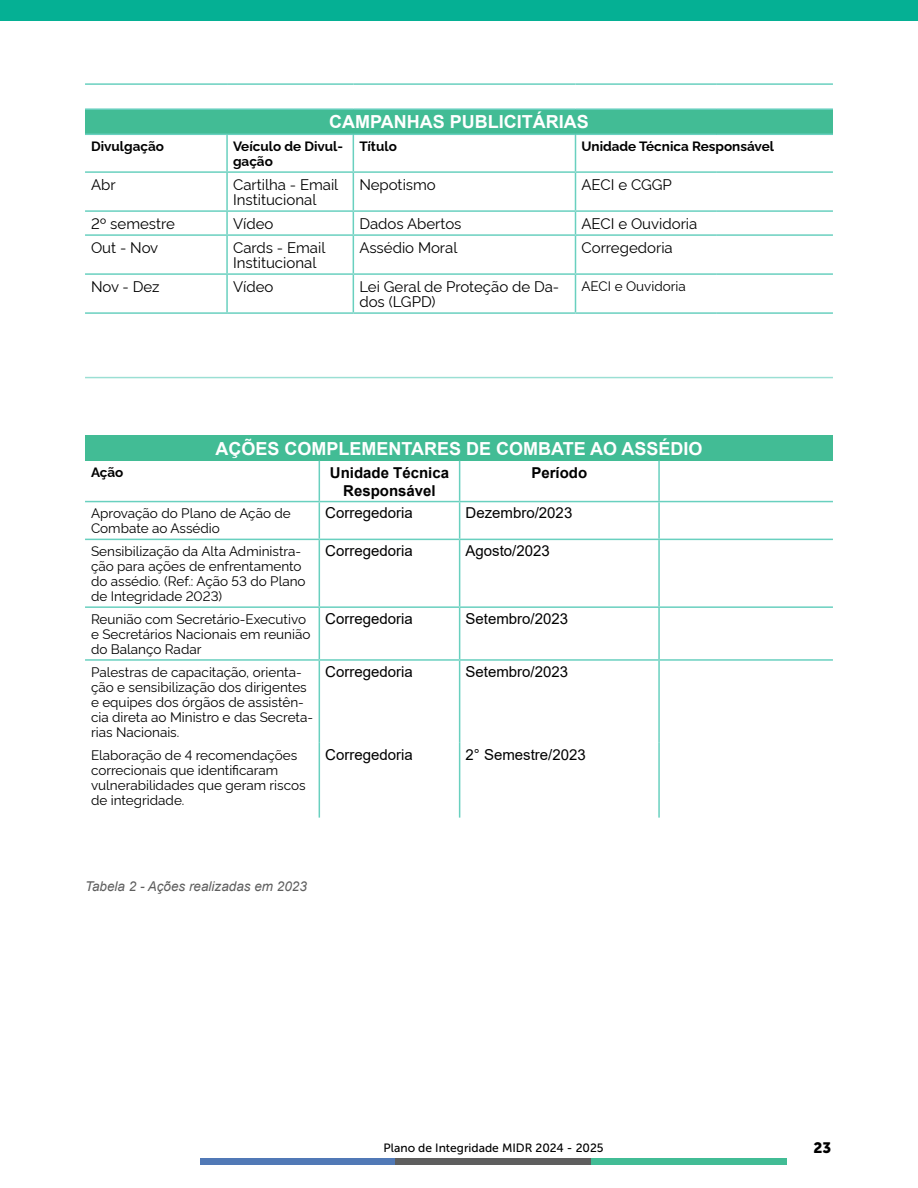
<style>
.page{position:relative;width:918px;height:1188px;background:#fff}
.page>*{position:absolute;margin:0;border:0;box-sizing:border-box;transform-origin:0 0}
.t1{font:700 18px "Arial";color:#fff}
.t2{font:15px/15px "Rawline";color:#000}
.t3{font:15px "Arial";color:#000}
.t4{font:700 15px/18px "Arial";color:#000;text-align:center}
.t5{font:15px "Museo Sans 900";color:#000}
.t6{font:13.5px/15px "Rawline";color:#000}
.t7{font:700 13.5px/15px "Rawline";color:#000}
.t8{font:italic 13.5px "Arial";color:#5e5e5e}
.t9{font:12px "Museo Sans 500";color:#000}
</style>
<div class="page">
<div style="left:200px;top:1158px;width:196px;height:7px;background:#5179b6"></div>
<div style="left:396px;top:1158px;width:195px;height:7px;background:#5e5e5e"></div>
<div style="left:591px;top:1158px;width:196px;height:7px;background:#42bc95"></div>
<div style="left:0;top:0;width:918px;height:21px;background:#05b094"></div>
<div style="left:85px;top:109px;width:748px;height:25px;background:#42bc95"></div>
<hr style="left:85px;top:83px;width:142px;height:2px;background:#69d0bf">
<hr style="left:227px;top:83px;width:126px;height:2px;background:#69d0bf">
<hr style="left:353px;top:83px;width:223px;height:2px;background:#69d0bf">
<hr style="left:576px;top:83px;width:141px;height:2px;background:#69d0bf">
<hr style="left:717px;top:83px;width:116px;height:2px;background:#69d0bf">
<hr style="left:226px;top:135px;width:2px;height:36px;background:#69d0bf">
<hr style="left:353px;top:135px;width:1px;height:36px;background:#69d0bf">
<hr style="left:575px;top:135px;width:1px;height:36px;background:#69d0bf">
<hr style="left:85px;top:171px;width:142px;height:2px;background:#69d0bf">
<hr style="left:227px;top:171px;width:126px;height:2px;background:#69d0bf">
<hr style="left:226px;top:173px;width:2px;height:37px;background:#69d0bf">
<hr style="left:353px;top:171px;width:223px;height:2px;background:#69d0bf">
<hr style="left:353px;top:173px;width:1px;height:37px;background:#69d0bf">
<hr style="left:576px;top:171px;width:141px;height:2px;background:#69d0bf">
<hr style="left:575px;top:173px;width:1px;height:37px;background:#69d0bf">
<hr style="left:717px;top:171px;width:116px;height:2px;background:#69d0bf">
<hr style="left:85px;top:210px;width:142px;height:2px;background:#69d0bf">
<hr style="left:227px;top:210px;width:126px;height:2px;background:#69d0bf">
<hr style="left:226px;top:212px;width:2px;height:22px;background:#69d0bf">
<hr style="left:353px;top:210px;width:223px;height:2px;background:#69d0bf">
<svg style="left:353px;top:212px;width:1px;height:22px"></svg>
<hr style="left:576px;top:210px;width:141px;height:2px;background:#69d0bf">
<svg style="left:575px;top:212px;width:1px;height:22px"></svg>
<hr style="left:717px;top:210px;width:116px;height:2px;background:#69d0bf">
<hr style="left:85px;top:234px;width:142px;height:2px;background:#69d0bf">
<hr style="left:227px;top:234px;width:126px;height:2px;background:#69d0bf">
<hr style="left:226px;top:236px;width:2px;height:37px;background:#69d0bf">
<hr style="left:353px;top:234px;width:223px;height:2px;background:#69d0bf">
<hr style="left:353px;top:236px;width:1px;height:37px;background:#69d0bf">
<hr style="left:576px;top:234px;width:141px;height:2px;background:#69d0bf">
<hr style="left:575px;top:236px;width:1px;height:37px;background:#69d0bf">
<hr style="left:717px;top:234px;width:116px;height:2px;background:#69d0bf">
<hr style="left:85px;top:273px;width:142px;height:2px;background:#69d0bf">
<hr style="left:227px;top:273px;width:126px;height:2px;background:#69d0bf">
<hr style="left:226px;top:275px;width:2px;height:37px;background:#69d0bf">
<hr style="left:353px;top:273px;width:223px;height:2px;background:#69d0bf">
<hr style="left:353px;top:275px;width:1px;height:37px;background:#69d0bf">
<hr style="left:576px;top:273px;width:141px;height:2px;background:#69d0bf">
<hr style="left:575px;top:275px;width:1px;height:37px;background:#69d0bf">
<hr style="left:717px;top:273px;width:116px;height:2px;background:#69d0bf">
<hr style="left:85px;top:312px;width:142px;height:2px;background:#69d0bf">
<hr style="left:227px;top:312px;width:126px;height:2px;background:#69d0bf">
<hr style="left:353px;top:312px;width:223px;height:2px;background:#69d0bf">
<hr style="left:576px;top:312px;width:141px;height:2px;background:#69d0bf">
<hr style="left:717px;top:312px;width:116px;height:2px;background:#69d0bf">
<hr style="left:85px;top:108px;width:142px;height:2px;background:#69d0bf">
<hr style="left:227px;top:108px;width:126px;height:2px;background:#69d0bf">
<hr style="left:353px;top:108px;width:223px;height:2px;background:#69d0bf">
<hr style="left:576px;top:108px;width:141px;height:2px;background:#69d0bf">
<hr style="left:717px;top:108px;width:116px;height:2px;background:#69d0bf">
<hr style="left:85px;top:134px;width:142px;height:1px;background:#69d0bf">
<hr style="left:227px;top:134px;width:126px;height:1px;background:#69d0bf">
<hr style="left:353px;top:134px;width:223px;height:1px;background:#69d0bf">
<hr style="left:576px;top:134px;width:141px;height:1px;background:#69d0bf">
<hr style="left:717px;top:134px;width:116px;height:1px;background:#69d0bf">
<div style="left:85px;top:436px;width:748px;height:25px;background:#42bc95"></div>
<hr style="left:319px;top:461px;width:1px;height:40px;background:#69d0bf">
<hr style="left:459px;top:461px;width:1px;height:40px;background:#69d0bf">
<hr style="left:658px;top:461px;width:2px;height:40px;background:#69d0bf">
<hr style="left:85px;top:501px;width:234px;height:1px;background:#69d0bf">
<hr style="left:319px;top:501px;width:141px;height:1px;background:#69d0bf">
<hr style="left:319px;top:502px;width:1px;height:37px;background:#69d0bf">
<hr style="left:460px;top:501px;width:199px;height:1px;background:#69d0bf">
<hr style="left:459px;top:502px;width:1px;height:37px;background:#69d0bf">
<hr style="left:659px;top:501px;width:174px;height:1px;background:#69d0bf">
<hr style="left:658px;top:502px;width:2px;height:37px;background:#69d0bf">
<hr style="left:85px;top:539px;width:234px;height:1px;background:#69d0bf">
<hr style="left:319px;top:539px;width:141px;height:1px;background:#69d0bf">
<hr style="left:319px;top:540px;width:1px;height:66px;background:#69d0bf">
<hr style="left:460px;top:539px;width:199px;height:1px;background:#69d0bf">
<hr style="left:459px;top:540px;width:1px;height:66px;background:#69d0bf">
<hr style="left:659px;top:539px;width:174px;height:1px;background:#69d0bf">
<hr style="left:658px;top:540px;width:2px;height:66px;background:#69d0bf">
<hr style="left:85px;top:606px;width:234px;height:2px;background:#69d0bf">
<hr style="left:319px;top:606px;width:141px;height:2px;background:#69d0bf">
<hr style="left:319px;top:608px;width:1px;height:51px;background:#69d0bf">
<hr style="left:460px;top:606px;width:199px;height:2px;background:#69d0bf">
<hr style="left:459px;top:608px;width:1px;height:51px;background:#69d0bf">
<hr style="left:659px;top:606px;width:174px;height:2px;background:#69d0bf">
<hr style="left:658px;top:608px;width:2px;height:51px;background:#69d0bf">
<hr style="left:85px;top:659px;width:234px;height:2px;background:#69d0bf">
<hr style="left:319px;top:659px;width:141px;height:2px;background:#69d0bf">
<hr style="left:319px;top:661px;width:1px;height:82px;background:#69d0bf">
<hr style="left:460px;top:659px;width:199px;height:2px;background:#69d0bf">
<hr style="left:459px;top:661px;width:1px;height:82px;background:#69d0bf">
<hr style="left:659px;top:659px;width:174px;height:2px;background:#69d0bf">
<hr style="left:658px;top:661px;width:2px;height:82px;background:#69d0bf">
<hr style="left:319px;top:743px;width:1px;height:75px;background:#69d0bf">
<hr style="left:459px;top:743px;width:1px;height:75px;background:#69d0bf">
<hr style="left:658px;top:743px;width:2px;height:75px;background:#69d0bf">
<hr style="left:85px;top:377px;width:748px;height:1px;background:#05b094">
<h1 class="t1" style="left:329px;top:109px;width:261px">CAMPANHAS PUBLICITÁRIAS</h1>
<p class="t7" style="left:91px;top:138px;width:74px">Divulgação</p>
<p class="t7" style="left:233px;top:138px;width:112px">Veículo de Divul&shy;gação</p>
<p class="t7" style="left:359px;top:138px;width:39px">Título</p>
<p class="t7" style="left:582px;top:138px;width:194px">Unidade Técnica Responsável</p>
<p class="t2" style="left:91px;top:176px;width:26px">Abr</p>
<p class="t2" style="left:233px;top:176px;width:107px">Cartilha - Email<br>Institucional</p>
<p class="t2" style="left:359px;top:176px;width:78px">Nepotismo</p>
<p class="t2" style="left:582px;top:176px;width:92px">AECI e CGGP</p>
<p class="t2" style="left:91px;top:215px;width:85px">2º semestre</p>
<p class="t2" style="left:233px;top:215px;width:42px">Vídeo</p>
<p class="t2" style="left:359px;top:215px;width:104px">Dados Abertos</p>
<p class="t2" style="left:582px;top:215px;width:117px">AECI e Ouvidoria</p>
<p class="t2" style="left:91px;top:239px;width:69px">Out - Nov</p>
<p class="t2" style="left:233px;top:239px;width:94px">Cards - Email<br>Institucional</p>
<p class="t2" style="left:359px;top:239px;width:100px">Assédio Moral</p>
<p class="t2" style="left:582px;top:239px;width:93px">Corregedoria</p>
<p class="t2" style="left:91px;top:278px;width:70px">Nov - Dez</p>
<p class="t2" style="left:233px;top:278px;width:42px">Vídeo</p>
<p class="t2" style="left:359px;top:278px;width:201px">Lei Geral de Proteção de Da&shy;dos (LGPD)</p>
<p class="t6" style="left:582px;top:277px;width:106px">AECI e Ouvidoria</p>
<h1 class="t1" style="left:215px;top:436px;width:489px">AÇÕES COMPLEMENTARES DE COMBATE AO ASSÉDIO</h1>
<p class="t7" style="left:91px;top:464px;width:34px">Ação</p>
<p class="t4" style="left:330px;top:463px;width:121px">Unidade Técnica<br>Responsável</p>
<p class="t4" style="left:531px;top:463px;width:57px">Período</p>
<p class="t6" style="left:91px;top:505px;width:201px">Aprovação do Plano de Ação de<br>Combate ao Assédio</p>
<p class="t3" style="left:325px;top:503px;width:89px">Corregedoria</p>
<p class="t3" style="left:466px;top:503px;width:108px">Dezembro/2023</p>
<p class="t6" style="left:91px;top:542px;width:216px">Sensibilização da Alta Administra&shy;ção para ações de enfrentamento do assédio. (Ref.: Ação 53 do Plano de Integridade 2023)</p>
<p class="t3" style="left:325px;top:541px;width:89px">Corregedoria</p>
<p class="t3" style="left:466px;top:541px;width:86px">Agosto/2023</p>
<p class="t6" style="left:91px;top:610px;width:221px">Reunião com Secretário-Executivo e Secretários Nacionais em reunião do Balanço Radar</p>
<p class="t3" style="left:325px;top:608px;width:89px">Corregedoria</p>
<p class="t3" style="left:466px;top:608px;width:104px">Setembro/2023</p>
<p class="t6" style="left:91px;top:663px;width:224px">Palestras de capacitação, orienta&shy;ção e sensibilização dos dirigentes e equipes dos órgãos de assistên&shy;cia direta ao Ministro e das Secreta&shy;rias Nacionais.</p>
<p class="t3" style="left:325px;top:661px;width:89px">Corregedoria</p>
<p class="t3" style="left:466px;top:661px;width:104px">Setembro/2023</p>
<p class="t6" style="left:91px;top:746px;width:216px">Elaboração de 4 recomendações correcionais que identificaram vulnerabilidades que geram riscos de integridade.</p>
<p class="t3" style="left:325px;top:744px;width:89px">Corregedoria</p>
<p class="t3" style="left:466px;top:744px;width:122px">2° Semestre/2023</p>
<p class="t8" style="left:85px;top:878px;width:223px">Tabela 2 - Ações realizadas em 2023</p>
<p class="t9" style="left:384px;top:1141px;width:222px">Plano de Integridade MIDR 2024 - 2025</p>
<p class="t5" style="left:813px;top:1139px;width:19px">23</p>
</div>
